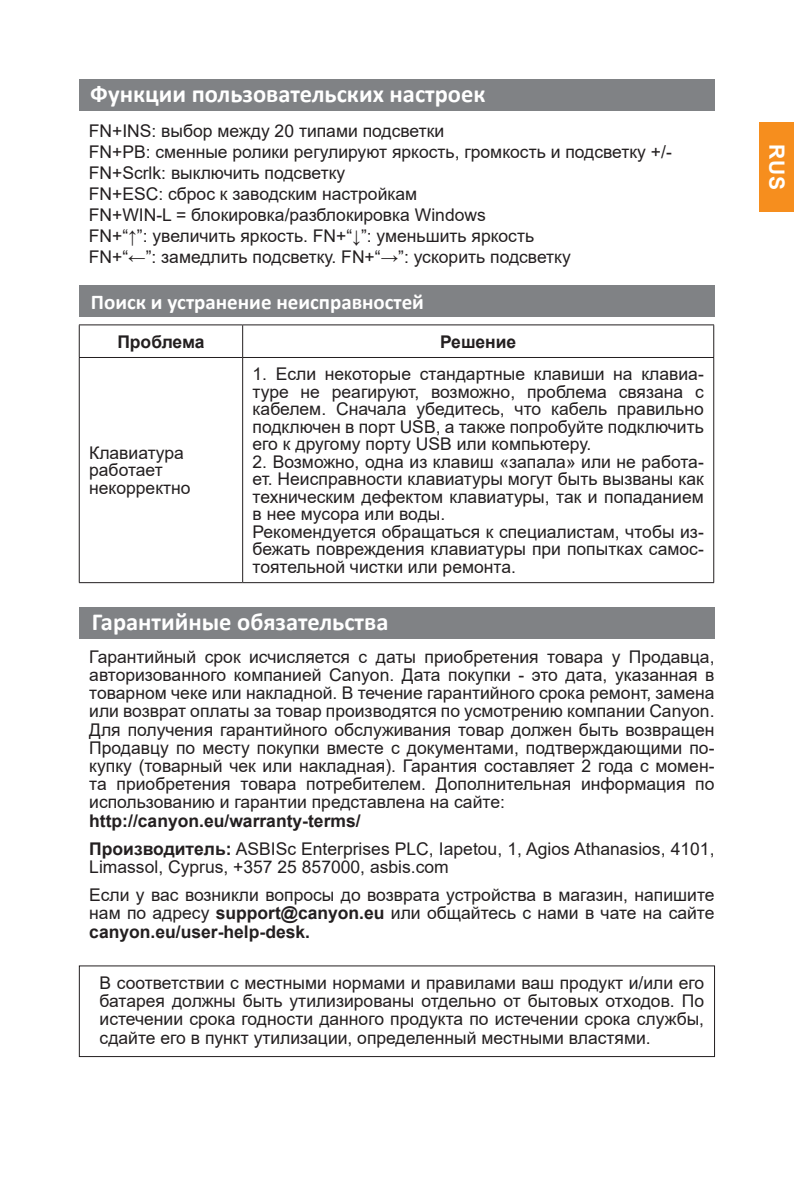
<style>
.page{position:relative;width:794px;height:1191px;background:#fff}
.page>*{position:absolute;margin:0;border:0;box-sizing:border-box;transform-origin:0 0}
.t1{font:700 24.5px "Calibri";color:#fff}
.t2{font:700 21px "Calibri";color:#fff}
.t3{font:700 21px "Arial";color:#fff}
.t4{font:17.5px/18.2px "Arial";color:#231f20;text-align:justify}
.t5{font:700 17.5px "Arial";color:#231f20}
.s1{font-weight:700}
</style>
<div class="page">
<div style="left:759px;top:123px;width:35px;height:89px;background:#f68e1e"></div>
<div style="left:79px;top:607px;width:635px;height:32px;background:#808285"></div>
<div style="left:79px;top:285px;width:635px;height:32px;background:#808285"></div>
<div style="left:79px;top:965px;width:636px;height:92px;border:1px solid #231f20"></div>
<div style="left:79px;top:79px;width:635px;height:32px;background:#808285"></div>
<hr style="left:79px;top:324px;width:164px;height:1px;background:#231f20">
<hr style="left:79px;top:325px;width:1px;height:32px;background:#231f20">
<hr style="left:243px;top:324px;width:471px;height:1px;background:#231f20">
<hr style="left:242px;top:325px;width:1px;height:32px;background:#231f20">
<hr style="left:713px;top:325px;width:1px;height:32px;background:#231f20">
<hr style="left:79px;top:357px;width:164px;height:1px;background:#231f20">
<hr style="left:79px;top:358px;width:1px;height:224px;background:#231f20">
<hr style="left:243px;top:357px;width:471px;height:1px;background:#231f20">
<hr style="left:242px;top:358px;width:1px;height:224px;background:#231f20">
<hr style="left:713px;top:358px;width:1px;height:224px;background:#231f20">
<hr style="left:79px;top:582px;width:164px;height:1px;background:#231f20">
<hr style="left:243px;top:582px;width:471px;height:1px;background:#231f20">
<p class="t1" style="left:90px;top:76px;width:397px">Функции пользовательских настроек</p>
<p class="t4" style="left:89px;top:121px;width:357px">FN+INS: выбор между 20 типами подсветки</p>
<p class="t4" style="left:89px;top:142px;width:584px">FN+PB: сменные ролики регулируют яркость, громкость и подсветку +/-</p>
<p class="t4" style="left:89px;top:163px;width:258px">FN+Scrlk: выключить подсветку</p>
<p class="t4" style="left:89px;top:184px;width:330px">FN+ESC: сброс к заводским настройкам</p>
<p class="t4" style="left:89px;top:205px;width:398px">FN+WIN-L = блокировка/разблокировка Windows</p>
<p class="t4" style="left:89px;top:226px;width:447px">FN+“↑”: увеличить яркость. FN+“↓”: уменьшить яркость</p>
<p class="t4" style="left:89px;top:247px;width:483px">FN+“←”: замедлить подсветку. FN+“→”: ускорить подсветку</p>
<p class="t2" style="left:91px;top:287px;width:335px">Поиск и устранение неисправностей</p>
<p class="t5" style="left:117px;top:329px;width:89px">Проблема</p>
<p class="t5" style="left:440px;top:329px;width:78px">Решение</p>
<p class="t4" style="left:89px;top:444px;width:96px">Клавиатура работает</p>
<p class="t4" style="left:89px;top:478px;width:103px">некорректно</p>
<p class="t4" style="left:253px;top:365px;width:453px">1. Если некоторые стандартные клавиши на клавиа&shy;туре не реагируют, возможно, проблема связана с кабелем. Сначала убедитесь, что кабель правильно подключен в порт USB, а также попробуйте подключить его к другому порту USB или компьютеру.</p>
<p class="t4" style="left:253px;top:453px;width:453px">2. Возможно, одна из клавиш «запала» или не работа&shy;ет. Неисправности клавиатуры могут быть вызваны как техническим дефектом клавиатуры, так и попаданием в нее мусора или воды.</p>
<p class="t4" style="left:253px;top:523px;width:453px">Рекомендуется обращаться к специалистам, чтобы из&shy;бежать повреждения клавиатуры при попытках самос&shy;тоятельной чистки или ремонта.</p>
<p class="t1" style="left:92px;top:604px;width:298px">Гарантийные обязательства</p>
<p class="t4" style="left:89px;top:647px;width:627px">Гарантийный срок исчисляется с даты приобретения товара у Продавца, авторизованного компанией Canyon. Дата покупки - это дата, указанная в товарном чеке или накладной. В течение гарантийного срока ремонт, замена или возврат оплаты за товар производятся по усмотрению компании Canyon.<br>Для получения гарантийного обслуживания товар должен быть возвращен Продавцу по месту покупки вместе с документами, подтверждающими по&shy;купку (товарный чек или накладная). Гарантия составляет 2 года с момен&shy;та приобретения товара потребителем. Дополнительная информация по использованию и гарантии представлена на сайте:</p>
<p class="t5" style="left:89px;top:808px;width:273px">http://canyon.eu/warranty-terms/</p>
<p class="t4" style="left:89px;top:839px;width:627px"><span class="s1">Производитель:</span> ASBISc Enterprises PLC, Iapetou, 1, Agios Athanasios, 4101,<br>Limassol, Cyprus, +357 25 857000, asbis.com</p>
<p class="t4" style="left:89px;top:885px;width:627px">Если у вас возникли вопросы до возврата устройства в магазин, напишите нам по адресу <span class="s1">support@canyon.eu</span> или общайтесь с нами в чате на сайте <span class="s1">canyon.eu/user-help-desk.</span></p>
<p class="t4" style="left:100px;top:973px;width:606px">В соответствии с местными нормами и правилами ваш продукт и/или его батарея должны быть утилизированы отдельно от бытовых отходов. По истечении срока годности данного продукта по истечении срока службы, сдайте его в пункт утилизации, определенный местными властями.</p>
<p class="t3" style="left:791px;top:144px;width:47px;rotate:90deg">RUS</p>
</div>
